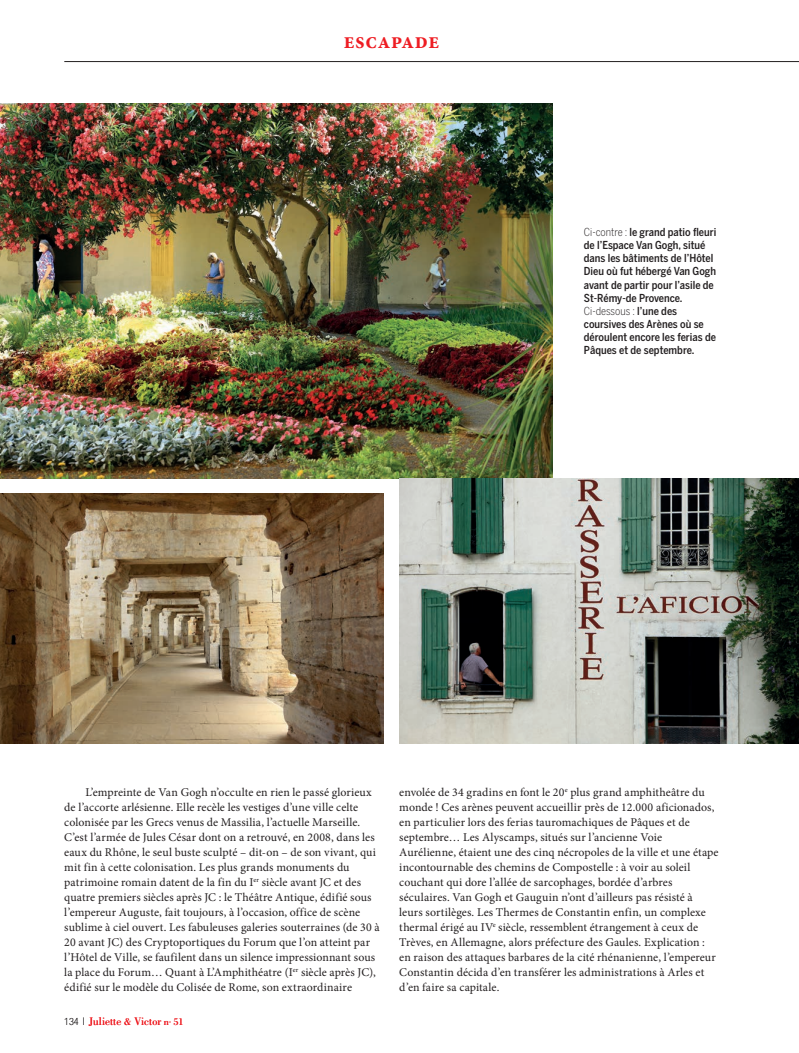
<style>
.page{position:relative;width:799px;height:1053px;background:#fff}
.page>*{position:absolute;margin:0;border:0;box-sizing:border-box;transform-origin:0 0}
.t1{font:700 condensed 22.5px "Minion Pro";letter-spacing:.03em;color:#ee1d23}
.t2{font:11.88px/15px "Minion Pro";letter-spacing:.005em;color:#231f20}
.t3{font:11.25px "Bodoni Std";color:#ee1d23}
.t4{font:500 11px/13.1px "Benton Sans Cond";color:#231f20}
.s1{font-weight:300}
.s2{font-family:"Helvetica Neue LT Std";font-weight:100;font-stretch:condensed;font-size:10px;color:#231f20}
.s3{font-family:"Helvetica Neue LT Std";font-weight:100;font-size:10.62px;color:#231f20}
.s4{font-size:10px}
.s5{font-size:5.88px}
</style>
<div class="page">
<hr style="left:64px;top:61px;width:734px;height:1px;background:#231f20">
<img style="left:0;top:103px;width:552px;height:375px">
<img style="left:399px;top:478px;width:399px;height:265px">
<img style="left:0;top:494px;width:383px;height:249px">
<h1 class="t1" style="left:343px;top:26px;width:97px">escapade</h1>
<p class="t4" style="left:583px;top:225px;width:134px"><span class="s1">Ci-contre :</span> le grand patio fleuri de l’Espace Van Gogh, situé dans les bâtiments de l’Hôtel<br>Dieu où fut hébergé Van Gogh avant de partir pour l’asile de<br>St-Rémy-de Provence.<br><span class="s1">Ci-dessous :</span> l’une des coursives des Arènes où se déroulent encore les ferias de<br>Pâques et de septembre.</p>
<p class="t2" style="left:64px;top:784px;width:317px;text-indent:21px">L’empreinte de Van Gogh n’occulte en rien le passé glorieux de l’accorte arlésienne. Elle recèle les vestiges d’une ville celte colonisée par les Grecs venus de Massilia, l’actuelle Marseille.<br>C’est l’armée de Jules César dont on a retrouvé, en 2008, dans les eaux du Rhône, le seul buste sculpté – dit-on – de son vivant, qui mit fin à cette colonisation. Les plus grands monuments du patrimoine romain datent de la fin du I<sup>er</sup> siècle avant JC et des quatre premiers siècles après JC : le Théâtre Antique, édifié sous l’empereur Auguste, fait toujours, à l’occasion, office de scène sublime à ciel ouvert. Les fabuleuses galeries souterraines (de 30 à 20 avant JC) des Cryptoportiques du Forum que l’on atteint par l’Hôtel de Ville, se faufilent dans un silence impressionnant sous la place du Forum… Quant à L’Amphithéatre (I<sup>er</sup> siècle après JC), édifié sur le modèle du Colisée de Rome, son extraordinaire</p>
<p class="t3" style="left:64px;top:1015px;width:121px"><span class="s2">134</span> <span class="s3">l</span> Juliette <span class="s4">&amp;</span> Victor <span class="s4">n</span><span class="s5">°</span> <span class="s4">51</span></p>
<p class="t2" style="left:399px;top:784px;width:321px">envolée de 34 gradins en font le 20<sup>e</sup> plus grand amphitheâtre du monde ! Ces arènes peuvent accueillir près de 12.000 aficionados, en particulier lors des ferias tauromachiques de Pâques et de septembre… Les Alyscamps, situés sur l’ancienne Voie Aurélienne, étaient une des cinq nécropoles de la ville et une étape incontournable des chemins de Compostelle : à voir au soleil couchant qui dore l’allée de sarcophages, bordée d’arbres séculaires. Van Gogh et Gauguin n’ont d’ailleurs pas résisté à leurs sortilèges. Les Thermes de Constantin enfin, un complexe thermal érigé au IV<sup>e</sup> siècle, ressemblent étrangement à ceux de Trèves, en Allemagne, alors préfecture des Gaules. Explication : en raison des attaques barbares de la cité rhénanienne, l’empereur Constantin décida d’en transférer les administrations à Arles et d’en faire sa capitale.</p>
</div>
